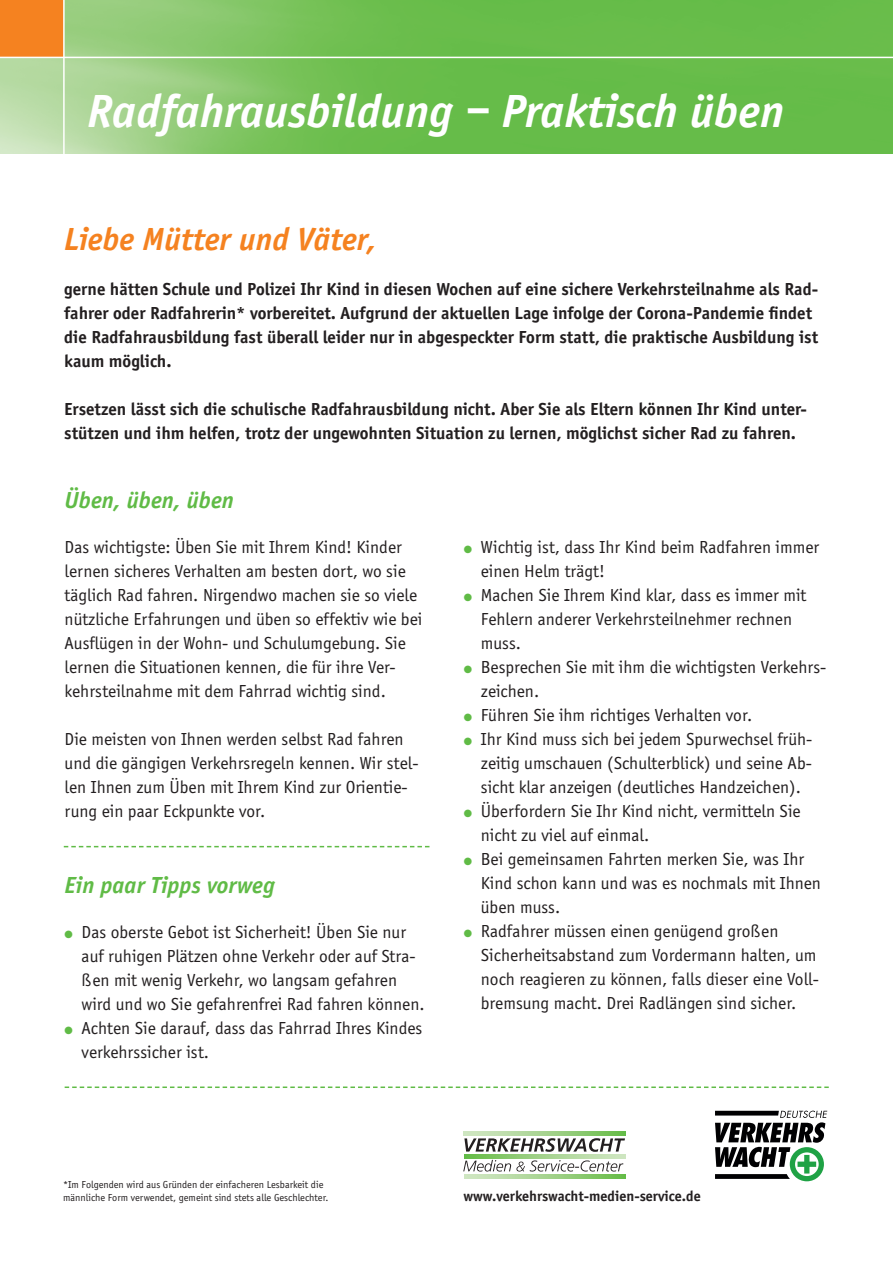
<style>
.page{position:relative;width:893px;height:1263px;background:#fff}
.page>*{position:absolute;margin:0;border:0;box-sizing:border-box;transform-origin:0 0}
.t1{font:italic 700 48px "Officina Sans";color:#fff}
.Copy{font:italic 700 33px "Officina Sans";color:#f58220}
.Copy-2{font:italic 700 24px "Officina Sans";color:#60bb46}
.Copy-3{font:18px/24px "Officina Sans";color:#231f20}
.Copy-4{font:700 18px/24px "Officina Sans";color:#231f20}
.Copy-5{font:700 15px "Officina Sans";color:#231f20}
.t2{font:10.5px/12.6px "Officina Sans";color:#231f20}
.s1{color:#60bb46}
</style>
<div class="page">
<img style="left:0;top:0;width:892px;height:154px">
<div style="left:0;top:0;width:64px;height:57px;background:#f58220"></div>
<hr style="left:63px;top:0;width:2px;height:256px;background:#fff">
<hr style="left:0;top:57px;width:893px;height:1px;background:#fff">
<svg style="left:64px;top:846px;width:365px;height:1px"></svg>
<svg style="left:464px;top:1138px;width:161px;height:14px"></svg>
<svg style="left:463px;top:1160px;width:160px;height:11px"></svg>
<svg style="left:464px;top:1131px;width:161px;height:5px"></svg>
<svg style="left:464px;top:1174px;width:162px;height:4px"></svg>
<svg style="left:464px;top:1154px;width:162px;height:4px"></svg>
<svg style="left:715px;top:1111px;width:112px;height:70px"></svg>
<svg style="left:65px;top:1086px;width:764px;height:2px"></svg>
<p class="t1" style="left:87px;top:83px;width:699px">Radfahrausbildung – Praktisch üben</p>
<p class="Copy" style="left:64px;top:220px;width:314px">Liebe Mütter und Väter,</p>
<p class="Copy-4" style="left:64px;top:277px;width:755px">gerne hätten Schule und Polizei Ihr Kind in diesen Wochen auf eine sichere Verkehrsteilnahme als Rad&shy;fahrer oder Radfahrerin* vorbereitet. Aufgrund der aktuellen Lage infolge der Corona-Pandemie findet die Radfahrausbildung fast überall leider nur in abgespeckter Form statt, die praktische Ausbildung ist kaum möglich.</p>
<p class="Copy-4" style="left:64px;top:397px;width:744px">Ersetzen lässt sich die schulische Radfahrausbildung nicht. Aber Sie als Eltern können Ihr Kind unter&shy;stützen und ihm helfen, trotz der ungewohnten Situation zu lernen, möglichst sicher Rad zu fahren.</p>
<p class="Copy-2" style="left:65px;top:486px;width:171px">Üben, üben, üben</p>
<p class="Copy-3" style="left:65px;top:535px;width:359px">Das wichtigste: Üben Sie mit Ihrem Kind! Kinder lernen sicheres Verhalten am besten dort, wo sie täglich Rad fahren. Nirgendwo machen sie so viele nützliche Erfahrungen und üben so effektiv wie bei Ausflügen in der Wohn- und Schulumgebung. Sie lernen die Situationen kennen, die für ihre Ver&shy;kehrsteilnahme mit dem Fahrrad wichtig sind.</p>
<p class="Copy-3" style="left:65px;top:727px;width:355px">Die meisten von Ihnen werden selbst Rad fahren und die gängigen Verkehrsregeln kennen. Wir stel&shy;len Ihnen zum Üben mit Ihrem Kind zur Orientie&shy;rung ein paar Eckpunkte vor.</p>
<p class="Copy-2" style="left:65px;top:871px;width:212px">Ein paar Tipps vorweg</p>
<p class="Copy-3" style="left:82px;top:920px;width:344px;text-indent:-17px"><span class="s1">●</span> Das oberste Gebot ist Sicherheit! Üben Sie nur auf ruhigen Plätzen ohne Verkehr oder auf Stra&shy;ßen mit wenig Verkehr, wo langsam gefahren wird und wo Sie gefahrenfrei Rad fahren können.</p>
<p class="Copy-3" style="left:82px;top:1016px;width:342px;text-indent:-17px"><span class="s1">●</span> Achten Sie darauf, dass das Fahrrad Ihres Kindes verkehrssicher ist.</p>
<p class="Copy-3" style="left:481px;top:536px;width:340px;text-indent:-17px"><span class="s1">●</span> Wichtig ist, dass Ihr Kind beim Radfahren immer einen Helm trägt!</p>
<p class="Copy-3" style="left:481px;top:584px;width:327px;text-indent:-17px"><span class="s1">●</span> Machen Sie Ihrem Kind klar, dass es immer mit<br>Fehlern anderer Verkehrsteilnehmer rechnen muss.</p>
<p class="Copy-3" style="left:481px;top:656px;width:347px;text-indent:-17px"><span class="s1">●</span> Besprechen Sie mit ihm die wichtigsten Verkehrs&shy;zeichen.</p>
<p class="Copy-3" style="left:464px;top:704px;width:290px"><span class="s1">●</span> Führen Sie ihm richtiges Verhalten vor.</p>
<p class="Copy-3" style="left:481px;top:728px;width:333px;text-align:justify;text-indent:-17px"><span class="s1">●</span> Ihr Kind muss sich bei jedem Spurwechsel früh&shy;zeitig umschauen (Schulterblick) und seine Ab&shy;sicht klar anzeigen (deutliches Handzeichen).</p>
<p class="Copy-3" style="left:481px;top:800px;width:321px;text-indent:-17px"><span class="s1">●</span> Überfordern Sie Ihr Kind nicht, vermitteln Sie nicht zu viel auf einmal.</p>
<p class="Copy-3" style="left:481px;top:848px;width:342px;text-indent:-17px"><span class="s1">●</span> Bei gemeinsamen Fahrten merken Sie, was Ihr<br>Kind schon kann und was es nochmals mit Ihnen üben muss.</p>
<p class="Copy-3" style="left:481px;top:920px;width:340px;text-indent:-17px"><span class="s1">●</span> Radfahrer müssen einen genügend großen Sicherheitsabstand zum Vordermann halten, um noch reagieren zu können, falls dieser eine Voll&shy;bremsung macht. Drei Radlängen sind sicher.</p>
<p class="t2" style="left:63px;top:1178px;width:267px">*Im Folgenden wird aus Gründen der einfacheren Lesbarkeit die männliche Form verwendet, gemeint sind stets alle Geschlechter.</p>
<p class="Copy-5" style="left:463px;top:1187px;width:239px">www.verkehrswacht-medien-service.de</p>
</div>
